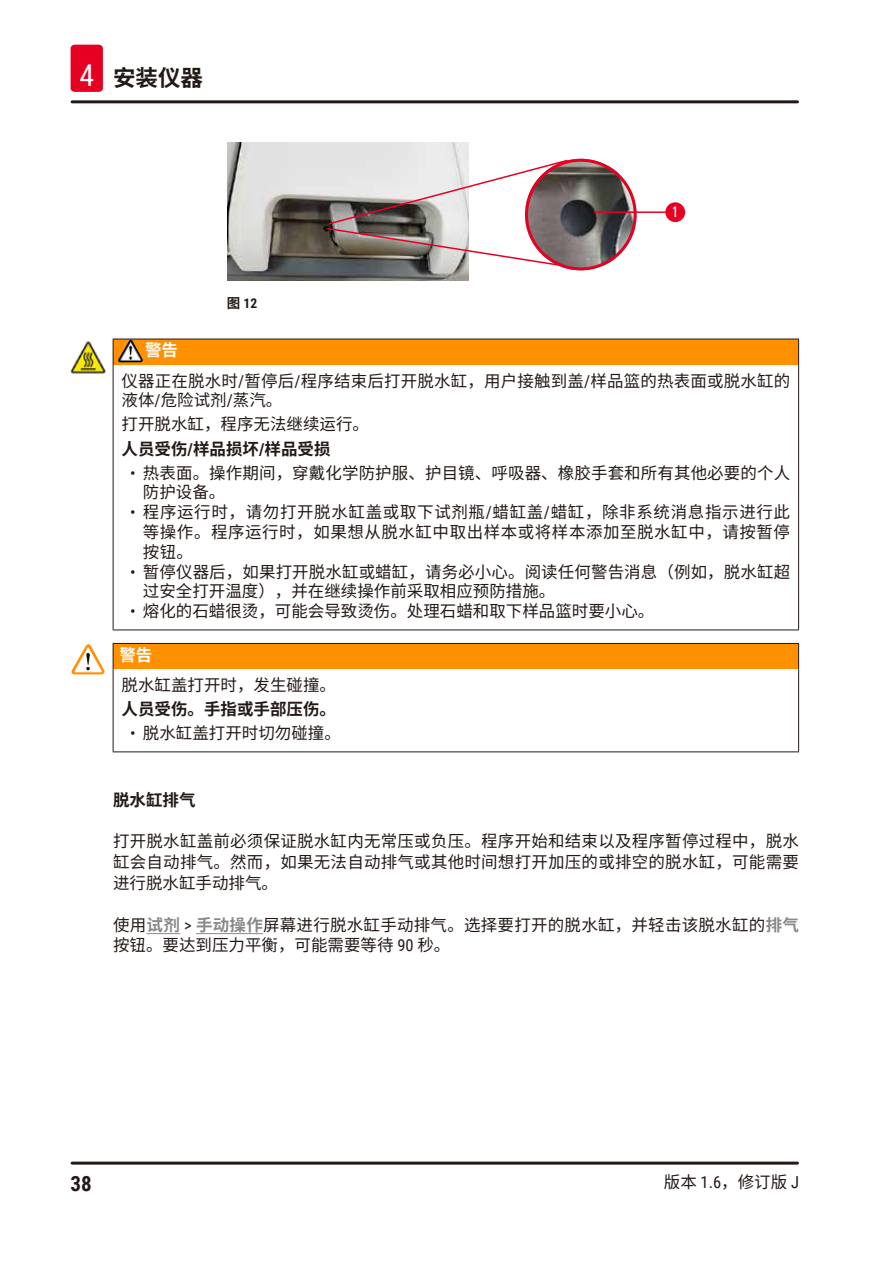
<style>
.page{position:relative;width:893px;height:1263px;background:#fff}
.page>*{position:absolute;margin:0;border:0;box-sizing:border-box;transform-origin:0 0}
.t1{font:700 22.5px "Source Han Sans SC";color:#231916}
.t2{font:700 21px "Roboto Condensed";color:#231916}
.Description_text{font:16.5px/19.8px "Source Han Sans SC";letter-spacing:.005em;color:#231916}
.Source_of_danger{font:16.5px/19.8px "Source Han Sans SC";letter-spacing:.01em;color:#231916}
.Consequenses_of_non{font:700 16.5px "Source Han Sans SC";color:#231916}
.Subheading{font:700 16.5px "Source Han Sans SC";color:#231916}
.Signalword__no_use_a{font:700 16.5px "Source Han Sans SC";color:#fff}
.t3{font:condensed 15px "Univers";color:#fff}
.t4{font:700 13.5px "Roboto Condensed";color:#231916}
.s1{font-family:"Roboto Condensed";font-weight:400;font-size:30px;color:#fff}
.s2{font-family:"Source Han Sans SC"}
.s3{font-family:"Roboto Condensed"}
.s4{font-weight:700;color:#898989}
</style>
<div class="page">
<hr style="left:72px;top:1161px;width:725px;height:3px;background:#231916">
<hr style="left:72px;top:100px;width:725px;height:3px;background:#231916">
<div style="left:71px;top:45px;width:32px;height:47px;background:#e60021;border-radius:4px"></div>
<hr style="left:147px;top:933px;width:33px;height:1px;background:#898989">
<hr style="left:196px;top:933px;width:67px;height:1px;background:#898989">
<img style="left:227px;top:143px;width:242px;height:138px">
<img style="left:525px;top:159px;width:112px;height:111px;border-radius:56px">
<div style="left:525px;top:159px;width:112px;height:111px;border:3px solid #e60021;border-radius:50%"></div>
<svg style="left:326px;top:159px;width:243px;height:108px"></svg>
<div style="left:665px;top:202px;width:20px;height:20px;background:#e60021;border-radius:50%"></div>
<hr style="left:595px;top:211px;width:70px;height:2px;background:#e60021">
<div style="left:113px;top:339px;width:686px;height:26px;background:#ff9000"></div>
<svg style="left:113px;top:340px;width:1px;height:25px"></svg>
<hr style="left:113px;top:365px;width:1px;height:264px;background:#231916">
<hr style="left:798px;top:365px;width:1px;height:264px;background:#231916">
<hr style="left:113px;top:629px;width:686px;height:1px;background:#231916">
<hr style="left:113px;top:339px;width:686px;height:1px;background:#231916">
<svg style="left:798px;top:339px;width:1px;height:26px"></svg>
<img style="left:71px;top:341px;width:34px;height:33px">
<div style="left:113px;top:643px;width:686px;height:26px;background:#ff9000"></div>
<svg style="left:113px;top:644px;width:1px;height:25px"></svg>
<hr style="left:113px;top:669px;width:1px;height:82px;background:#231916">
<hr style="left:798px;top:669px;width:1px;height:82px;background:#231916">
<hr style="left:113px;top:751px;width:686px;height:1px;background:#231916">
<hr style="left:113px;top:643px;width:686px;height:1px;background:#231916">
<svg style="left:798px;top:644px;width:1px;height:25px"></svg>
<img style="left:74px;top:644px;width:14px;height:23px">
<img style="left:119px;top:340px;width:11px;height:18px">
<h1 class="t1" style="left:79px;top:65px;width:125px"><span class="s1">4</span> 安装仪器</h1>
<p class="t4" style="left:227px;top:294px;width:32px"><span class="s2">图</span> 12</p>
<p class="t3" style="left:672px;top:202px;width:8px">1</p>
<p class="Signalword__no_use_a" style="left:145px;top:341px;width:34px">警告</p>
<p class="Source_of_danger" style="left:122px;top:371px;width:670px">仪器正在脱水时<span class="s3">/</span>暂停后<span class="s3">/</span>程序结束后打开脱水缸，用户接触到盖<span class="s3">/</span>样品篮的热表面或脱水缸的液体<span class="s3">/</span>危险试剂<span class="s3">/</span>蒸汽。</p>
<p class="Source_of_danger" style="left:122px;top:415px;width:249px">打开脱水缸，程序无法继续运行。</p>
<p class="Consequenses_of_non" style="left:122px;top:439px;width:210px">人员受伤<span class="s3">/</span>样品损坏<span class="s3">/</span>样品受损</p>
<p class="Description_text" style="left:143px;top:463px;width:649px;text-indent:-13px"><span class="s3">•</span> 热表面。操作期间，穿戴化学防护服、护目镜、呼吸器、橡胶手套和所有其他必要的个人防护设备。</p>
<p class="Description_text" style="left:143px;top:503px;width:649px;text-align:justify;text-indent:-13px"><span class="s3">•</span> 程序运行时，请勿打开脱水缸盖或取下试剂瓶<span class="s3">/</span>蜡缸盖<span class="s3">/</span>蜡缸，除非系统消息指示进行此等操作。程序运行时，如果想从脱水缸中取出样本或将样本添加至脱水缸中，请按暂停按钮。</p>
<p class="Description_text" style="left:143px;top:562px;width:649px;text-indent:-13px"><span class="s3">•</span> 暂停仪器后，如果打开脱水缸或蜡缸，请务必小心。阅读任何警告消息（例如，脱水缸超过安全打开温度），并在继续操作前采取相应预防措施。</p>
<p class="Description_text" style="left:130px;top:602px;width:526px"><span class="s3">•</span> 熔化的石蜡很烫，可能会导致烫伤。处理石蜡和取下样品篮时要小心。</p>
<p class="Signalword__no_use_a" style="left:119px;top:645px;width:34px">警告</p>
<p class="Source_of_danger" style="left:122px;top:675px;width:216px">脱水缸盖打开时，发生碰撞。</p>
<p class="Consequenses_of_non" style="left:122px;top:700px;width:216px">人员受伤。手指或手部压伤。</p>
<p class="Description_text" style="left:130px;top:723px;width:212px"><span class="s3">•</span> 脱水缸盖打开时切勿碰撞。</p>
<p class="Subheading" style="left:113px;top:790px;width:84px">脱水缸排气</p>
<p class="Description_text" style="left:113px;top:831px;width:687px;line-height:20.9px;text-align:justify">打开脱水缸盖前必须保证脱水缸内无常压或负压。程序开始和结束以及程序暂停过程中，脱水缸会自动排气。然而，如果无法自动排气或其他时间想打开加压的或排空的脱水缸，可能需要进行脱水缸手动排气。</p>
<p class="Description_text" style="left:113px;top:914px;width:687px;line-height:20.9px">使用<span class="s4">试剂</span> <span class="s3">&gt;</span> <span class="s4">手动操作</span>屏幕进行脱水缸手动排气。选择要打开的脱水缸，并轻击该脱水缸的<span class="s4">排气</span>按钮。要达到压力平衡，可能需要等待 <span class="s3">90</span> 秒。</p>
<p class="t2" style="left:71px;top:1169px;width:23px">38</p>
<p class="Description_text" style="left:664px;top:1173px;width:137px">版本 <span class="s3">1.6</span>，修订版 <span class="s3">J</span></p>
</div>
